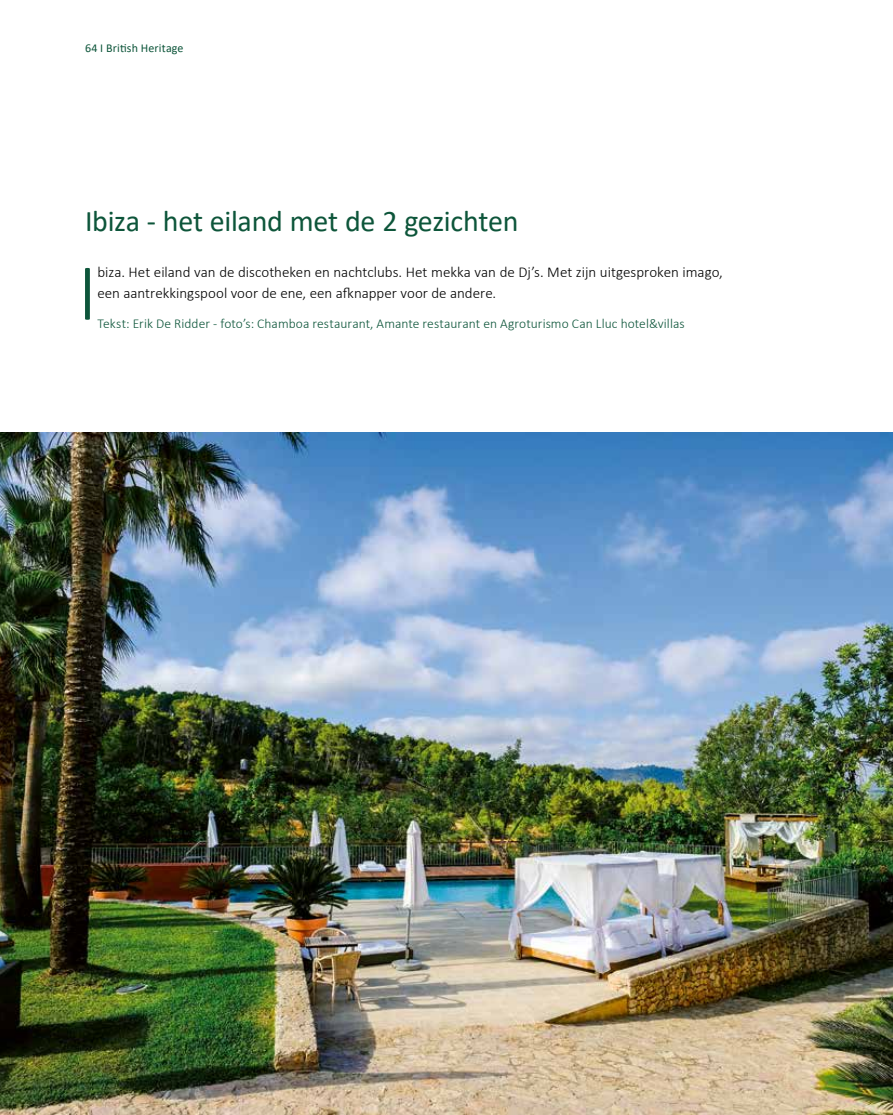
<style>
.page{position:relative;width:893px;height:1115px;background:#fff}
.page>*{position:absolute;margin:0;border:0;box-sizing:border-box;transform-origin:0 0}
.t1{font:300 81.15px "Calibri";color:#0d553a}
.t2{font:30px "Calibri";letter-spacing:-.01em;color:#0d553a}
.t3{font:300 15px/21px "Calibri";color:#000}
.t4{font:300 13.5px "Calibri";letter-spacing:.005em;color:#0d553a}
.t5{font:12px "Calibri";letter-spacing:.015em;color:#0d553a}
</style>
<div class="page">
<img style="left:0;top:432px;width:893px;height:682px">
<p class="t5" style="left:85px;top:39px;width:100px">64 I British Heritage</p>
<h2 class="t2" style="left:85px;top:200px;width:435px">Ibiza - het eiland met de 2 gezichten</h2>
<h1 class="t1" style="left:78px;top:242px;width:21px">I</h1>
<p class="t3" style="left:97px;top:262px;width:627px">biza. Het eiland van de discotheken en nachtclubs. Het mekka van de Dj’s. Met zijn uitgesproken imago, een aantrekkingspool voor de ene, een afknapper voor de andere.</p>
<p class="t4" style="left:97px;top:315px;width:589px">Tekst: Erik De Ridder - foto’s: Chamboa restaurant, Amante restaurant en Agroturismo Can Lluc hotel&amp;villas</p>
</div>
